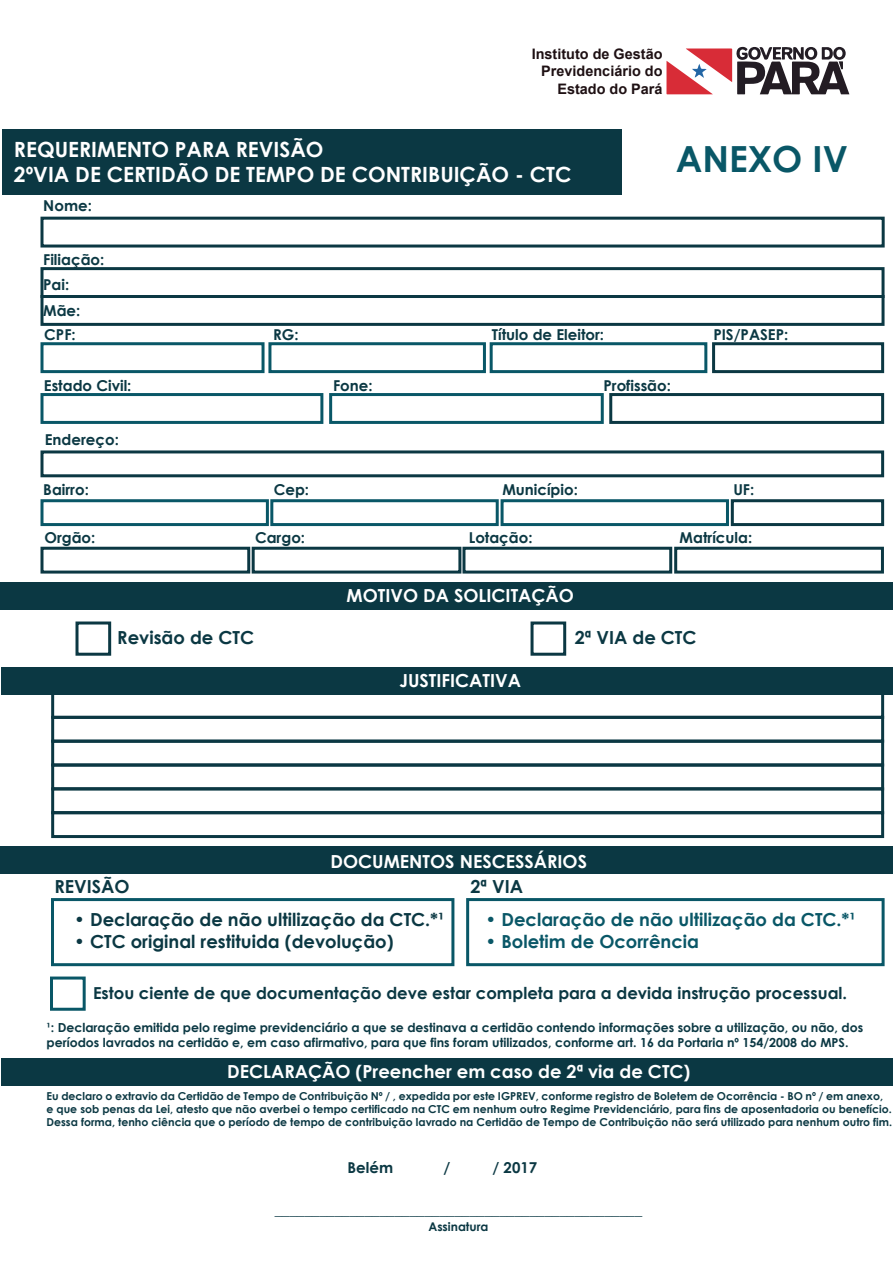
<style>
.page{position:relative;width:893px;height:1263px;background:#fff}
.page>*{position:absolute;margin:0;border:0;box-sizing:border-box;transform-origin:0 0}
.t1{font:700 36px "Century Gothic";color:#095767}
.t2{font:700 21px/25.2px "Century Gothic";color:#fff}
.t3{font:700 18px "Century Gothic";color:#0b3843}
.t4{font:700 18px "Century Gothic";color:#fff}
.t5{font:700 18px "Century Gothic";color:#095767}
.t6{font:700 16.5px "Century Gothic";color:#0b3843}
.t7{font:700 15px/25.5px "Century Gothic";color:#0b3843}
.t8{font:700 14.4px/17.4px "Arial";color:#1e1013;text-align:right}
.t9{font:700 12.45px/15px "Century Gothic";color:#0b3843}
.t10{font:700 12px "Century Gothic";color:#0b3843}
.t11{font:700 10.95px/13px "Century Gothic";color:#0b3843}
</style>
<div class="page">
<svg style="left:666px;top:47px;width:183px;height:47px"></svg>
<div style="left:3px;top:129px;width:619px;height:65px;background:#0b3843"></div>
<div style="left:40px;top:217px;width:845px;height:31px;border:3px solid #0b3843"></div>
<div style="left:40px;top:295px;width:844px;height:31px;border:3px solid #0b3843"></div>
<div style="left:40px;top:267px;width:844px;height:31px;border:3px solid #0b3843"></div>
<div style="left:40px;top:450px;width:844px;height:27px;border:3px solid #0b3843"></div>
<div style="left:40px;top:499px;width:229px;height:27px;border:3px solid #095767"></div>
<div style="left:270px;top:499px;width:229px;height:27px;border:3px solid #095767"></div>
<div style="left:40px;top:342px;width:225px;height:31px;border:3px solid #095767"></div>
<div style="left:268px;top:342px;width:218px;height:31px;border:3px solid #095767"></div>
<div style="left:490px;top:342px;width:217px;height:31px;border:3px solid #095767"></div>
<div style="left:712px;top:342px;width:172px;height:31px;border:3px solid #0b3843"></div>
<div style="left:40px;top:393px;width:283px;height:31px;border:3px solid #095767"></div>
<div style="left:329px;top:393px;width:275px;height:31px;border:3px solid #095767"></div>
<div style="left:609px;top:393px;width:275px;height:31px;border:3px solid #0b3843"></div>
<div style="left:501px;top:499px;width:228px;height:27px;border:3px solid #095767"></div>
<div style="left:731px;top:499px;width:153px;height:27px;border:3px solid #0b3843"></div>
<div style="left:40px;top:547px;width:210px;height:26px;border:3px solid #0b3843"></div>
<div style="left:252px;top:547px;width:209px;height:26px;border:3px solid #0b3843"></div>
<div style="left:462px;top:547px;width:210px;height:26px;border:3px solid #0b3843"></div>
<div style="left:674px;top:547px;width:210px;height:26px;border:3px solid #0b3843"></div>
<div style="left:0;top:582px;width:893px;height:27px;background:#0b3843"></div>
<div style="left:76px;top:621px;width:35px;height:35px;border:3px solid #0b3843"></div>
<div style="left:531px;top:621px;width:35px;height:35px;border:3px solid #0b3843"></div>
<div style="left:51px;top:692px;width:833px;height:27px;border:3px solid #0b3843"></div>
<div style="left:51px;top:716px;width:833px;height:27px;border:3px solid #0b3843"></div>
<div style="left:51px;top:740px;width:833px;height:26px;border:3px solid #0b3843"></div>
<div style="left:51px;top:763px;width:833px;height:27px;border:3px solid #0b3843"></div>
<div style="left:51px;top:787px;width:833px;height:27px;border:3px solid #0b3843"></div>
<div style="left:51px;top:811px;width:833px;height:27px;border:3px solid #0b3843"></div>
<div style="left:1px;top:667px;width:892px;height:27px;background:#0b3843"></div>
<div style="left:0;top:846px;width:893px;height:27px;background:#0b3843"></div>
<div style="left:51px;top:898px;width:403px;height:68px;border:3px solid #095767"></div>
<div style="left:466px;top:898px;width:419px;height:68px;border:3px solid #095767"></div>
<div style="left:50px;top:976px;width:36px;height:35px;border:3px solid #095767"></div>
<div style="left:1px;top:1058px;width:892px;height:27px;background:#0b3843"></div>
<h3 class="t8" style="left:532px;top:46px;width:132px">Instituto de Gestão<br>Previdenciário do<br>Estado do Pará</h3>
<h2 class="t2" style="left:14px;top:136px;width:559px">REQUERIMENTO PARA REVISÃO<br>2ºVIA DE CERTIDÃO DE TEMPO DE CONTRIBUIÇÃO - CTC</h2>
<h3 class="t7" style="left:43px;top:192px;width:50px">Nome:</h3>
<h3 class="t7" style="left:43px;top:246px;width:63px">Filiação:<br>Pai:<br>Mãe:</h3>
<h1 class="t1" style="left:676px;top:132px;width:174px">ANEXO IV</h1>
<h3 class="t7" style="left:44px;top:321px;width:33px">CPF:</h3>
<h3 class="t7" style="left:273px;top:321px;width:27px">RG:</h3>
<h3 class="t7" style="left:492px;top:321px;width:114px">Título de Eleitor:</h3>
<h3 class="t7" style="left:713px;top:321px;width:77px">PIS/PASEP:</h3>
<h3 class="t7" style="left:44px;top:372px;width:89px">Estado Civil:</h3>
<h3 class="t7" style="left:333px;top:372px;width:41px">Fone:</h3>
<h3 class="t7" style="left:603px;top:372px;width:69px">Profissão:</h3>
<h3 class="t7" style="left:45px;top:426px;width:76px">Endereço:</h3>
<h3 class="t7" style="left:43px;top:476px;width:47px">Bairro:</h3>
<h3 class="t7" style="left:274px;top:476px;width:37px">Cep:</h3>
<h3 class="t7" style="left:502px;top:476px;width:77px">Município:</h3>
<h3 class="t7" style="left:733px;top:476px;width:22px">UF:</h3>
<h3 class="t7" style="left:44px;top:524px;width:52px">Orgão:</h3>
<h3 class="t7" style="left:255px;top:524px;width:52px">Cargo:</h3>
<h3 class="t7" style="left:469px;top:524px;width:65px">Lotação:</h3>
<h3 class="t7" style="left:680px;top:524px;width:74px">Matrícula:</h3>
<h3 class="t4" style="left:347px;top:582px;width:229px">MOTIVO DA SOLICITAÇÃO</h3>
<h3 class="t3" style="left:117px;top:623px;width:138px">Revisão de CTC</h3>
<h3 class="t3" style="left:575px;top:623px;width:123px">2ª VIA de CTC</h3>
<h3 class="t4" style="left:399px;top:667px;width:123px">JUSTIFICATIVA</h3>
<h3 class="t4" style="left:330px;top:848px;width:258px">DOCUMENTOS NESCESSÁRIOS</h3>
<h3 class="t3" style="left:54px;top:873px;width:77px">REVISÃO</h3>
<h3 class="t3" style="left:471px;top:873px;width:54px">2ª VIA</h3>
<h3 class="t3" style="left:74px;top:906px;width:372px">• Declaração de não ultilização da CTC.*¹</h3>
<h3 class="t3" style="left:74px;top:927px;width:321px">• CTC original restituida (devolução)</h3>
<h3 class="t5" style="left:486px;top:906px;width:372px">• Declaração de não ultilização da CTC.*¹</h3>
<h3 class="t5" style="left:486px;top:927px;width:215px">• Boletim de Ocorrência</h3>
<h3 class="t6" style="left:93px;top:981px;width:756px">Estou ciente de que documentação deve estar completa para a devida instrução processual.</h3>
<p class="t9" style="left:46px;top:1020px;width:818px">¹: Declaração emitida pelo regime previdenciário a que se destinava a certidão contendo informações sobre a utilização, ou não, dos períodos lavrados na certidão e, em caso afirmativo, para que fins foram utilizados, conforme art. 16 da Portaria nº 154/2008 do MPS.</p>
<h3 class="t4" style="left:227px;top:1058px;width:465px">DECLARAÇÃO (Preencher em caso de 2ª via de CTC)</h3>
<p class="t11" style="left:46px;top:1089px;width:847px">Eu declaro o extravio da Certidão de Tempo de Contribuição Nº / , expedida por este IGPREV, conforme registro de Boletem de Ocorrência - BO nº / em anexo, e que sob penas da Lei, atesto que não averbei o tempo certificado na CTC em nenhum outro Regime Previdenciário, para fins de aposentadoria ou benefício.<br>Dessa forma, tenho ciência que o período de tempo de contribuição lavrado na Certidão de Tempo de Contribuição não será utilizado para nenhum outro fim.</p>
<h3 class="t7" style="left:348px;top:1154px;width:47px">Belém</h3>
<h3 class="t7" style="left:444px;top:1154px;width:8px">/</h3>
<h3 class="t7" style="left:492px;top:1154px;width:46px">/ 2017</h3>
<h3 class="t7" style="left:275px;top:1196px;width:369px">_________________________________________________</h3>
<p class="t10" style="left:428px;top:1217px;width:61px">Assinatura</p>
</div>
